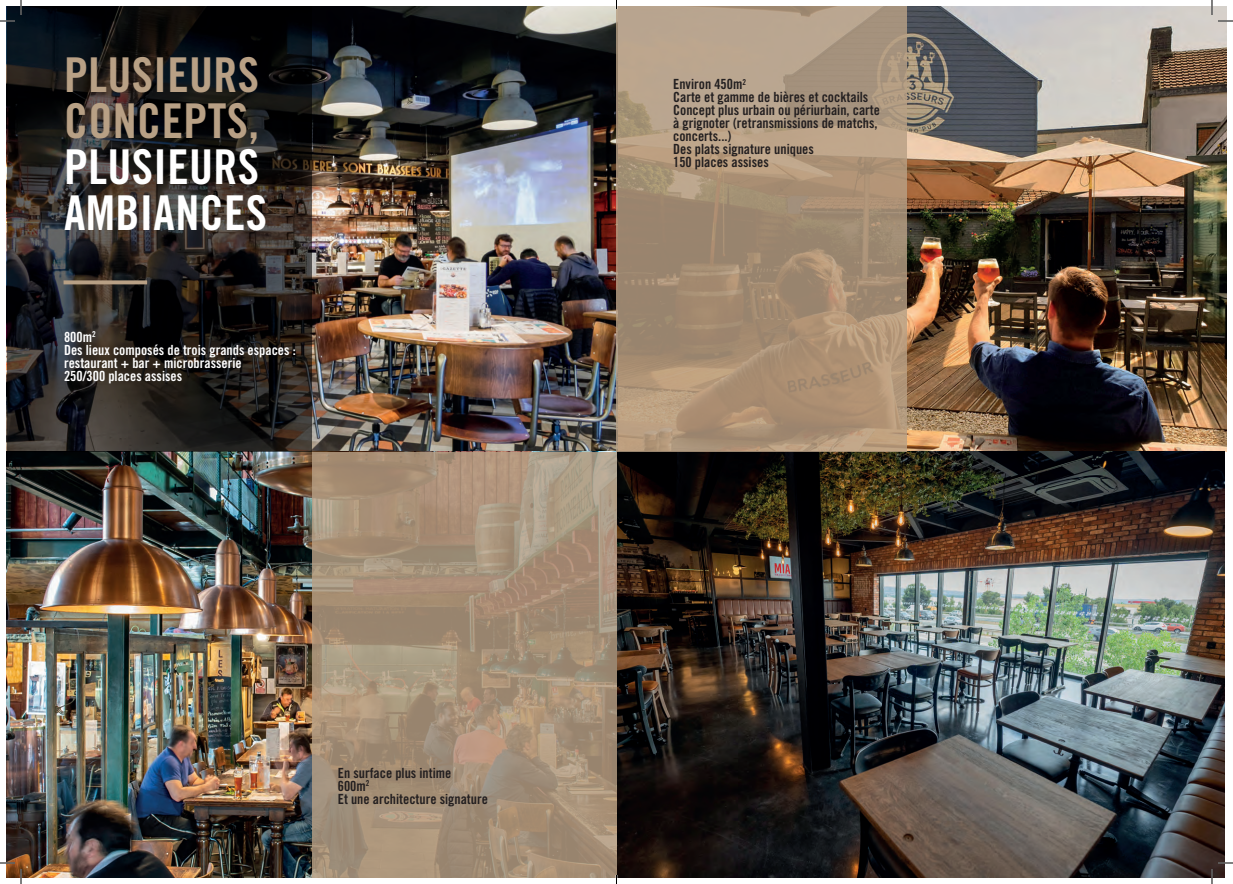
<style>
.page{position:relative;width:1233px;height:884px;background:#fff}
.page>*{position:absolute;margin:0;border:0;box-sizing:border-box;transform-origin:0 0}
.t1{font:48px/46px "Trade Gothic LT Std Bd Cn 20";letter-spacing:.01em;color:#b8a085}
.t2{font:48px/46px "Trade Gothic LT Std Bd Cn 20";letter-spacing:.01em;color:#fff}
.t3{font:14px/13px "Trade Gothic LT Std Bd Cn 20";color:#231f20}
.t4{font:14px/13px "Trade Gothic LT Std Bd Cn 20";color:#fff}
</style>
<div class="page">
<img style="left:312px;top:7px;width:304px;height:445px">
<img style="left:907px;top:7px;width:319px;height:445px">
<img style="left:7px;top:452px;width:1217px;height:425px">
<svg style="left:7px;top:7px;width:305px;height:445px;background:#201e1d"></svg>
<svg style="left:616px;top:7px;width:291px;height:445px;background:#ac947b"></svg>
<svg style="left:312px;top:452px;width:304px;height:425px;background:#a79179"></svg>
<svg style="left:64px;top:280px;width:83px;height:4px"></svg>
<svg style="left:1218px;top:20px;width:15px;height:2px"></svg>
<svg style="left:1218px;top:862px;width:15px;height:2px"></svg>
<svg style="left:0;top:0;width:22px;height:22px"></svg>
<svg style="left:0;top:862px;width:22px;height:22px"></svg>
<svg style="left:1211px;top:0;width:1px;height:15px"></svg>
<svg style="left:1211px;top:869px;width:1px;height:15px"></svg>
<h1 class="t1" style="left:64px;top:51px;width:197px">PLUSIEURS<br>CONCEPTS,</h1>
<h1 class="t2" style="left:64px;top:143px;width:204px">PLUSIEURS<br>AMBIANCES</h1>
<p class="t4" style="left:64px;top:330px;width:233px">800m<sup>2<br></sup>Des lieux composés de trois grands espaces : restaurant + bar + microbrasserie<br>250/300 places assises</p>
<p class="t3" style="left:338px;top:766px;width:151px">En surface plus intime<br>600m<sup>2<br></sup>Et une architecture signature</p>
<p class="t3" style="left:673px;top:78px;width:208px">Environ 450m<sup>2<br></sup>Carte et gamme de bières et cocktails<br>Concept plus urbain ou périurbain, carte à grignoter (retransmissions de matchs, concerts...)<br>Des plats signature uniques<br>150 places assises</p>
</div>
